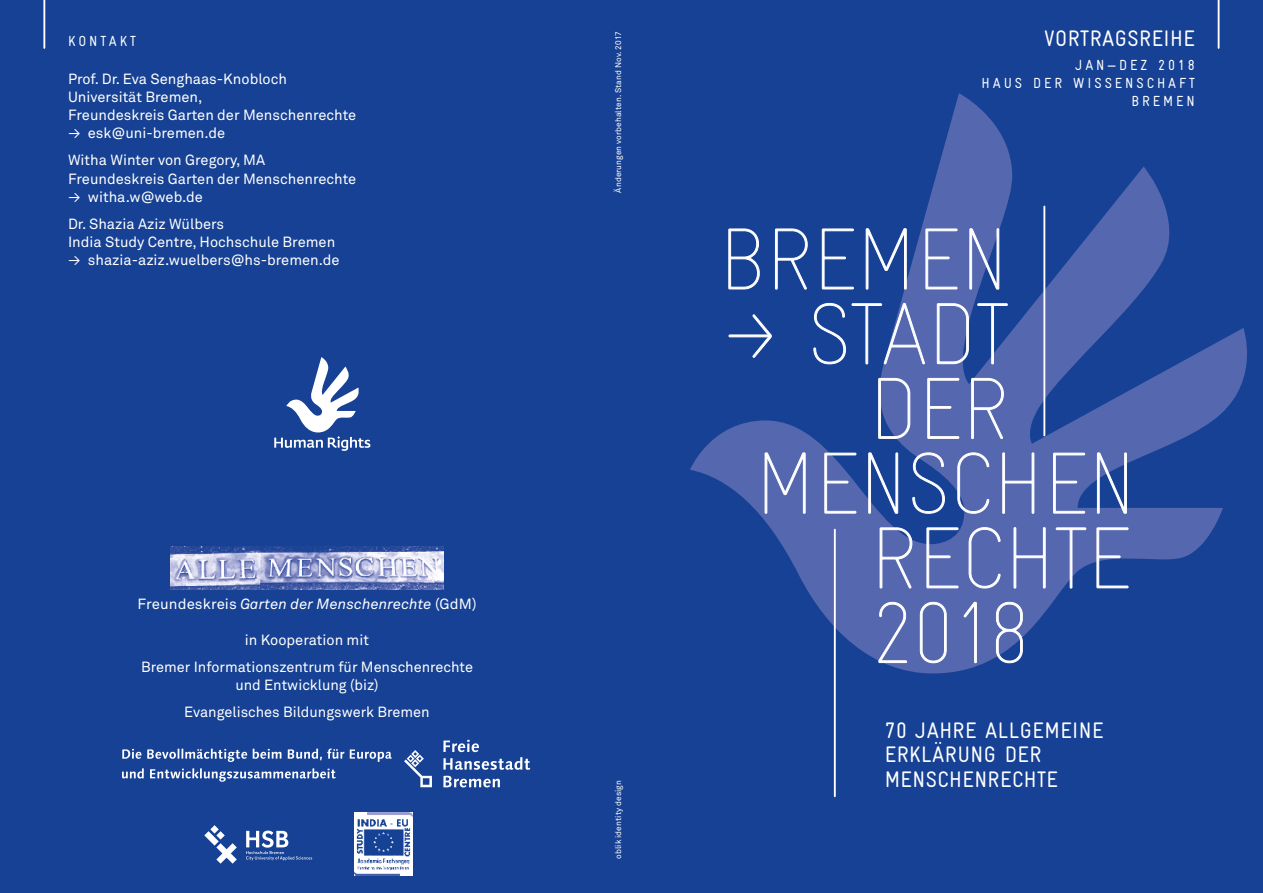
<style>
.page{position:relative;width:1263px;height:893px;background:#164194}
.page>*{position:absolute;margin:0;border:0;box-sizing:border-box;transform-origin:0 0}
.t1{font:100 condensed 86.1px "Gravur";letter-spacing:-.01em;color:#fff}
.t2{font:100 condensed 86.1px "Gravur";letter-spacing:-.01em;color:#fff;scale:1.13 1}
.t3{font:condensed 22.5px/24.3px "Gravur";letter-spacing:.02em;color:#fff}
.t4{font:14.7px/18px "Akkurat";color:#fff}
.t5{font:condensed 14.7px/18px "Gravur";letter-spacing:.2em;color:#fff;text-align:right}
.t6{font:italic 14.7px "Akkurat";letter-spacing:.005em;color:#fff}
.t7{font:8.25px "Akkurat";letter-spacing:.01em;color:#fff}
.s1{font-style:normal}
</style>
<div class="page">
<hr style="left:43px;top:0;width:2px;height:48px;background:#fff">
<hr style="left:1218px;top:0;width:1px;height:48px;background:#fff">
<svg style="left:690px;top:93px;width:557px;height:580px"></svg>
<svg style="left:728px;top:228px;width:32px;height:62px"></svg>
<svg style="left:774px;top:228px;width:34px;height:62px"></svg>
<svg style="left:821px;top:228px;width:33px;height:62px"></svg>
<svg style="left:865px;top:228px;width:42px;height:62px"></svg>
<svg style="left:925px;top:228px;width:33px;height:62px;background:#6c7bb9"></svg>
<svg style="left:969px;top:228px;width:31px;height:62px"></svg>
<div style="left:728px;top:334px;width:43px;height:3px;border:1px solid #fff"></div>
<svg style="left:752px;top:314px;width:20px;height:44px"></svg>
<svg style="left:813px;top:302px;width:112px;height:63px"></svg>
<svg style="left:936px;top:303px;width:33px;height:62px;background:#6c7db9"></svg>
<svg style="left:977px;top:303px;width:31px;height:62px"></svg>
<svg style="left:878px;top:377px;width:33px;height:62px;background:#687ab7"></svg>
<svg style="left:927px;top:377px;width:33px;height:62px;background:#6c7bb9"></svg>
<svg style="left:971px;top:377px;width:33px;height:63px;background:#707fba"></svg>
<svg style="left:764px;top:452px;width:42px;height:62px;background:#6f7eba"></svg>
<svg style="left:824px;top:452px;width:33px;height:62px"></svg>
<svg style="left:868px;top:452px;width:31px;height:62px"></svg>
<svg style="left:912px;top:452px;width:33px;height:62px"></svg>
<svg style="left:957px;top:452px;width:33px;height:62px;background:#6677b6"></svg>
<svg style="left:1002px;top:452px;width:33px;height:62px;background:#6d7db9"></svg>
<svg style="left:1052px;top:452px;width:34px;height:62px;background:#6879b7"></svg>
<svg style="left:1096px;top:452px;width:31px;height:62px"></svg>
<svg style="left:879px;top:527px;width:34px;height:62px;background:#6c7db9"></svg>
<svg style="left:926px;top:527px;width:33px;height:62px;background:#6175b4"></svg>
<svg style="left:968px;top:527px;width:33px;height:62px;background:#6878b7"></svg>
<svg style="left:1013px;top:527px;width:33px;height:62px;background:#6d7db9"></svg>
<svg style="left:1055px;top:527px;width:32px;height:62px;background:#5a6eb1"></svg>
<svg style="left:1096px;top:527px;width:33px;height:62px"></svg>
<svg style="left:878px;top:601px;width:29px;height:63px;background:#6b7ab8"></svg>
<svg style="left:919px;top:601px;width:28px;height:63px;background:#7180bb"></svg>
<svg style="left:963px;top:601px;width:14px;height:63px"></svg>
<svg style="left:995px;top:601px;width:28px;height:63px"></svg>
<hr style="left:1043px;top:206px;width:2px;height:229px;background:#fff">
<hr style="left:834px;top:530px;width:2px;height:266px;background:#fff">
<svg style="left:274px;top:357px;width:96px;height:94px"></svg>
<svg style="left:404px;top:750px;width:28px;height:37px"></svg>
<svg style="left:443px;top:776px;width:57px;height:11px"></svg>
<svg style="left:443px;top:740px;width:87px;height:30px"></svg>
<svg style="left:122px;top:768px;width:214px;height:14px"></svg>
<svg style="left:122px;top:748px;width:270px;height:14px"></svg>
<svg style="left:246px;top:831px;width:66px;height:29px"></svg>
<svg style="left:204px;top:825px;width:33px;height:39px"></svg>
<img style="left:355px;top:813px;width:58px;height:63px">
<img style="left:170px;top:546px;width:274px;height:43px">
<p class="t5" style="left:68px;top:32px;width:70px">KONTAKT</p>
<p class="t4" style="left:68px;top:70px;width:290px">Prof. Dr. Eva Senghaas-Knobloch<br>Universität Bremen,<br>Freundeskreis Garten der Menschenrechte ≥ esk@uni-bremen.de</p>
<p class="t4" style="left:68px;top:151px;width:290px">Witha Winter von Gregory, MA<br>Freundeskreis Garten der Menschenrechte ≥ witha.w@web.de</p>
<p class="t4" style="left:68px;top:214px;width:273px">Dr. Shazia Aziz Wülbers<br>India Study Centre, Hochschule Bremen ≥ shazia-aziz.wuelbers@hs-bremen.de</p>
<p class="t6" style="left:138px;top:594px;width:340px"><span class="s1">Freundeskreis</span> Garten der Menschenrechte <span class="s1">(GdM)</span></p>
<p class="t4" style="left:141px;top:626px;width:333px;line-height:27px;text-align:center">in Kooperation mit<br>Bremer Informationszentrum für Menschenrechte</p>
<p class="t4" style="left:184px;top:671px;width:247px;line-height:27px;text-align:center">und Entwicklung (biz)<br>Evangelisches Bildungswerk Bremen</p>
<p class="t7" style="left:613px;top:193px;width:163px;rotate:-90deg">Änderungen vorbehalten. Stand Nov. 2017</p>
<p class="t7" style="left:613px;top:859px;width:80px;rotate:-90deg">oblik identity design</p>
<h2 class="t3" style="left:1044px;top:26px;width:152px">VORTRAGSREIHE</h2>
<p class="t5" style="left:981px;top:56px;width:215px">JAN—DEZ 2018<br>HAUS DER WISSENSCHAFT<br>BREMEN</p>
<h1 class="t1" style="left:718px;top:212px;width:292px">BREMEN</h1>
<h1 class="t2" style="left:723px;top:286px;width:254px">–&gt; STADT</h1>
<h1 class="t1" style="left:868px;top:361px;width:142px">DER</h1>
<h1 class="t1" style="left:755px;top:436px;width:383px">MENSCHEN</h1>
<h1 class="t1" style="left:870px;top:510px;width:263px">RECHTE</h1>
<h1 class="t1" style="left:870px;top:585px;width:164px">2018</h1>
<h2 class="t3" style="left:885px;top:718px;width:220px">70 JAHRE ALLGEMEINE<br>ERKLÄRUNG DER<br>MENSCHENRECHTE</h2>
</div>
